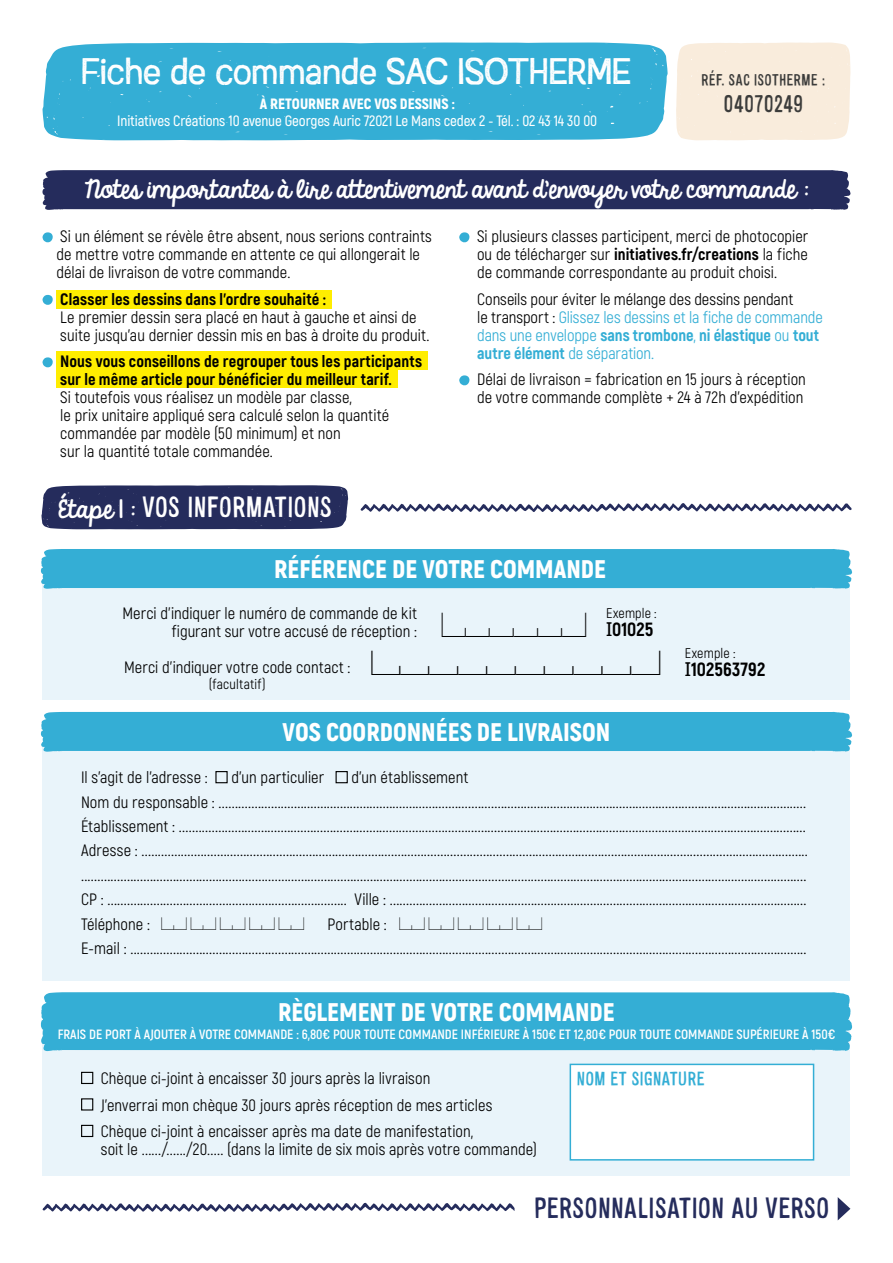
<style>
.page{position:relative;width:893px;height:1263px;background:#fff}
.page>*{position:absolute;margin:0;border:0;box-sizing:border-box;transform-origin:0 0}
.t1{font:34.5px "Austral Sans Stamp";letter-spacing:-.005em;color:#fff}
.Style_de_paragraphe{font:31.65px "Casesaremplir Roman";letter-spacing:.005em;color:#000;scale:1.2 1}
.Style_de_paragraphe-2{font:31.65px "Casesaremplir Roman";letter-spacing:.005em;color:#000}
.t2{font:27px "Alsina Ultrajada";letter-spacing:-.005em;color:#252c5c}
.t3{font:27px "Alsina Ultrajada";letter-spacing:-.005em;color:#fff}
.t4{font:900 25.5px "Akrobat";color:#fff}
.t5{font:22.5px "Alsina Ultrajada";letter-spacing:-.005em;color:#3c3c3b}
.t6{font:22.35px "KG Always A Good Time";color:#fff}
.Style_de_paragraphe-3{font:800 19.05px "Akrobat";letter-spacing:.005em;color:#000}
.t7{font:18px "Alsina Ultrajada";letter-spacing:-.005em;color:#34aed5}
.Style_de_paragraphe-4{font:16.5px/18px "Akrobat";letter-spacing:.005em;color:#000}
.Style_de_paragraphe-5{font:16.5px/18px "Akrobat";letter-spacing:-.005em;color:#34aed5}
.t8{font:16.5px "Casesaremplir Roman";color:#000}
.t9{font:600 15px "Akrobat";letter-spacing:-.01em;color:#fff}
.t10{font:900 15px "Akrobat";color:#fff}
.t11{font:15px "Alsina Ultrajada";letter-spacing:.01em;color:#3c3c3b}
.Style_de_paragraphe-6{font:13.95px "Akrobat";letter-spacing:.01em;color:#000}
.t12{font:700 13.5px "Akrobat";color:#fff}
.s1{font-weight:800}
.s2{color:#000}
.s3{font-family:"KG Always A Good Time";font-size:22.35px}
.s4{font-family:"Roboto Slab";font-weight:400}
</style>
<div class="page">
<div style="left:43px;top:581px;width:807px;height:118px;background:#e9f4fa"></div>
<div style="left:43px;top:744px;width:807px;height:236px;background:#e9f4fa"></div>
<div style="left:43px;top:1024px;width:807px;height:152px;background:#e9f4fa"></div>
<div style="left:56px;top:290px;width:276px;height:18px;background:#ffed00"></div>
<div style="left:56px;top:351px;width:372px;height:18px;background:#ffed00"></div>
<div style="left:56px;top:369px;width:342px;height:19px;background:#ffed00"></div>
<svg style="left:43px;top:232px;width:10px;height:11px"></svg>
<svg style="left:43px;top:295px;width:10px;height:10px"></svg>
<svg style="left:43px;top:357px;width:10px;height:11px"></svg>
<svg style="left:459px;top:232px;width:10px;height:11px"></svg>
<svg style="left:459px;top:375px;width:10px;height:11px"></svg>
<div style="left:43px;top:170px;width:807px;height:40px;background:#252c5c"></div>
<div style="left:41px;top:485px;width:307px;height:44px;background:#252c5c"></div>
<svg style="left:360px;top:503px;width:492px;height:9px"></svg>
<svg style="left:43px;top:1203px;width:471px;height:9px"></svg>
<div style="left:41px;top:549px;width:811px;height:40px;background:#34aed5"></div>
<div style="left:41px;top:712px;width:811px;height:40px;background:#34aed5"></div>
<div style="left:41px;top:992px;width:811px;height:59px;background:#34aed5"></div>
<div style="left:215px;top:771px;width:13px;height:12px;border:1px solid #000"></div>
<div style="left:336px;top:771px;width:12px;height:12px;border:1px solid #000"></div>
<div style="left:81px;top:1072px;width:12px;height:12px;border:1px solid #000"></div>
<div style="left:81px;top:1098px;width:12px;height:12px;border:1px solid #000"></div>
<div style="left:81px;top:1125px;width:12px;height:12px;border:1px solid #000"></div>
<div style="left:570px;top:1064px;width:244px;height:96px;background:#fff;border:2px solid #34aed5"></div>
<svg style="left:838px;top:1197px;width:12px;height:23px"></svg>
<div style="left:42px;top:42px;width:626px;height:98px;background:#34aed5"></div>
<div style="left:676px;top:42px;width:174px;height:98px;background:#f9ecdc"></div>
<p class="t1" style="left:81px;top:45px;width:552px">Fiche de commande SAC ISOTHERME</p>
<p class="t11" style="left:701px;top:69px;width:126px">RÉF. SAC ISOTHERME :</p>
<p class="t10" style="left:260px;top:94px;width:196px">À RETOURNER AVEC VOS DESSINS :</p>
<p class="t5" style="left:723px;top:88px;width:82px">04070249</p>
<p class="t9" style="left:117px;top:112px;width:481px">Initiatives Créations 10 avenue Georges Auric 72021 Le Mans cedex 2 - Tél. : 02 43 14 30 00</p>
<p class="t6" style="left:84px;top:172px;width:725px">Notes importantes à lire attentivement avant d’envoyer votre commande :</p>
<p class="Style_de_paragraphe-4" style="left:57px;top:228px;width:377px">Si un élément se révèle être absent, nous serions contraints de mettre votre commande en attente ce qui allongerait le délai de livraison de votre commande.</p>
<p class="Style_de_paragraphe-4" style="left:60px;top:290px;width:371px"><span class="s1">Classer les dessins dans l’ordre souhaité :<br></span>Le premier dessin sera placé en haut à gauche et ainsi de suite jusqu’au dernier dessin mis en bas à droite du produit.</p>
<p class="Style_de_paragraphe-4" style="left:60px;top:353px;width:363px"><span class="s1">Nous vous conseillons de regrouper tous les participants sur le même article pour bénéficier du meilleur tarif.<br></span>Si toutefois vous réalisez un modèle par classe,<br>le prix unitaire appliqué sera calculé selon la quantité commandée par modèle (50 minimum) et non<br>sur la quantité totale commandée.</p>
<p class="Style_de_paragraphe-4" style="left:477px;top:228px;width:333px;text-align:justify">Si plusieurs classes participent, merci de photocopier ou de télécharger sur <span class="s1">initiatives.fr/creations</span> la fiche de commande correspondante au produit choisi.</p>
<p class="Style_de_paragraphe-5" style="left:477px;top:290px;width:347px"><span class="s2">Conseils pour éviter le mélange des dessins pendant<br>le transport :</span> Glissez les dessins et la fiche de commande dans une enveloppe <span class="s1">sans trombone</span>, <span class="s1">ni élastique</span> ou <span class="s1">tout autre élément</span> de séparation.</p>
<p class="Style_de_paragraphe-4" style="left:477px;top:371px;width:330px">Délai de livraison = fabrication en 15 jours à réception de votre commande complète + 24 à 72h d’expédition</p>
<p class="t3" style="left:58px;top:487px;width:275px"><span class="s3">Étape 1 :</span> VOS INFORMATIONS</p>
<p class="t4" style="left:274px;top:553px;width:334px">RÉFÉRENCE DE VOTRE COMMANDE</p>
<p class="Style_de_paragraphe-4" style="left:123px;top:604px;width:296px;text-align:right">Merci d’indiquer le numéro de commande de kit figurant sur votre accusé de réception :</p>
<p class="Style_de_paragraphe-4" style="left:124px;top:658px;width:228px">Merci d’indiquer votre code contact :</p>
<p class="Style_de_paragraphe-6" style="left:209px;top:676px;width:58px">(facultatif)</p>
<p class="Style_de_paragraphe-6" style="left:606px;top:605px;width:52px">Exemple :</p>
<p class="Style_de_paragraphe-2" style="left:442px;top:608px;width:146px">ABBBBC</p>
<p class="Style_de_paragraphe-3" style="left:606px;top:617px;width:49px"><span class="s4">I</span>01025</p>
<p class="Style_de_paragraphe" style="left:371px;top:646px;width:242px">ABBBBBBBBC</p>
<p class="t4" style="left:283px;top:716px;width:329px">VOS COORDONNÉES DE LIVRAISON</p>
<p class="Style_de_paragraphe-6" style="left:685px;top:645px;width:52px">Exemple :</p>
<p class="Style_de_paragraphe-3" style="left:685px;top:657px;width:82px"><span class="s4">I</span>102563792</p>
<p class="Style_de_paragraphe-4" style="left:81px;top:768px;width:128px">Il s’agit de l’adresse :</p>
<p class="Style_de_paragraphe-4" style="left:231px;top:768px;width:94px">d’un particulier</p>
<p class="Style_de_paragraphe-4" style="left:352px;top:768px;width:118px">d’un établissement</p>
<p class="Style_de_paragraphe-4" style="left:81px;top:793px;width:726px">Nom du responsable : ...................................................................................................................................................................................</p>
<p class="Style_de_paragraphe-4" style="left:81px;top:817px;width:726px">Établissement : ...............................................................................................................................................................................................</p>
<p class="Style_de_paragraphe-4" style="left:81px;top:842px;width:728px">Adresse : ...........................................................................................................................................................................................................</p>
<p class="Style_de_paragraphe-4" style="left:81px;top:866px;width:727px">.............................................................................................................................................................................................................................</p>
<p class="Style_de_paragraphe-4" style="left:81px;top:890px;width:727px">CP : ......................................................................... Ville : ...............................................................................................................................</p>
<p class="Style_de_paragraphe-4" style="left:81px;top:915px;width:70px">Téléphone :</p>
<p class="Style_de_paragraphe-4" style="left:328px;top:915px;width:61px">Portable :</p>
<p class="Style_de_paragraphe-4" style="left:81px;top:939px;width:727px">E-mail : ..............................................................................................................................................................................................................</p>
<p class="t8" style="left:161px;top:915px;width:144px">AE AE AE AE AE</p>
<p class="t8" style="left:400px;top:915px;width:144px">AE AE AE AE AE</p>
<p class="t4" style="left:278px;top:996px;width:338px">RÈGLEMENT DE VOTRE COMMANDE</p>
<p class="t12" style="left:58px;top:1026px;width:779px">FRAIS DE PORT À AJOUTER À VOTRE COMMANDE : 6,80€ POUR TOUTE COMMANDE INFÉRIEURE À 150€ ET 12,80€ POUR TOUTE COMMANDE SUPÉRIEURE À 150€</p>
<p class="Style_de_paragraphe-4" style="left:101px;top:1069px;width:331px">Chèque ci-joint à encaisser 30 jours après la livraison</p>
<p class="Style_de_paragraphe-4" style="left:101px;top:1096px;width:393px">J’enverrai mon chèque 30 jours après réception de mes articles</p>
<p class="Style_de_paragraphe-4" style="left:101px;top:1122px;width:438px">Chèque ci-joint à encaisser après ma date de manifestation,<br>soit le ....../....../20..... (dans la limite de six mois après votre commande)</p>
<p class="t7" style="left:576px;top:1066px;width:130px">NOM ET SIGNATURE</p>
<p class="t2" style="left:534px;top:1189px;width:297px">PERSONNALISATION AU VERSO</p>
</div>
